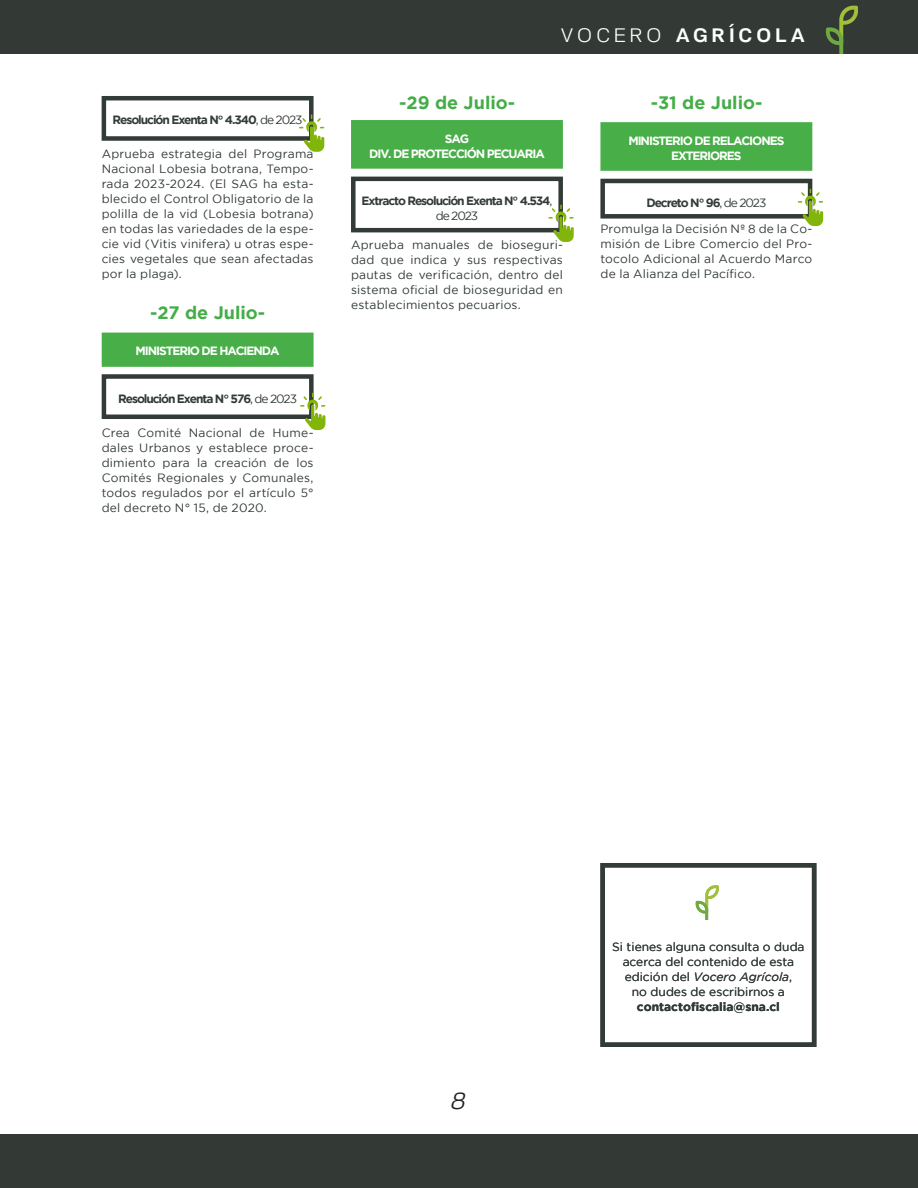
<style>
.page{position:relative;width:918px;height:1188px;background:#fff}
.page>*{position:absolute;margin:0;border:0;box-sizing:border-box;transform-origin:0 0}
.t1{font:italic 24px "Neo Gram";color:#231f20}
.t2{font:700 19.5px "Neo Gram";letter-spacing:.21em;color:#fff}
.t3{font:700 18px "Gotham";color:#44ad48}
.t4{font:12px/15px "Gotham";letter-spacing:.015em;color:#323b36;text-align:justify}
.t5{font:700 12px/15px "Gotham";letter-spacing:-.09em;color:#323b36;text-align:center}
.t6{font:700 12px "Gotham";letter-spacing:-.09em;color:#fff}
.t7{font:italic 12px "Gotham";color:#323b36}
.t8{font:700 12px "Gotham";color:#323b36}
.s1{font-weight:400}
.s2{font-style:normal}
</style>
<div class="page">
<div style="left:0;top:0;width:918px;height:54px;background:#333a36"></div>
<svg style="left:826px;top:6px;width:32px;height:48px"></svg>
<div style="left:0;top:1134px;width:918px;height:54px;background:#333a36"></div>
<div style="left:102px;top:96px;width:212px;height:45px;border:4px solid #323b36"></div>
<svg style="left:299px;top:114px;width:25px;height:38px"></svg>
<div style="left:102px;top:374px;width:212px;height:45px;border:4px solid #323b36"></div>
<svg style="left:300px;top:393px;width:25px;height:37px"></svg>
<div style="left:104px;top:335px;width:207px;height:30px;background:#48ae48"></div>
<div style="left:102px;top:333px;width:212px;height:34px;border:4px solid #48ae48"></div>
<div style="left:351px;top:177px;width:212px;height:55px;border:4px solid #323b36"></div>
<svg style="left:548px;top:205px;width:26px;height:37px"></svg>
<div style="left:353px;top:122px;width:208px;height:44px;background:#48ae48"></div>
<div style="left:351px;top:120px;width:212px;height:49px;border:4px solid #48ae48"></div>
<div style="left:600px;top:863px;width:216px;height:184px;border:4px solid #323b36"></div>
<svg style="left:696px;top:885px;width:23px;height:35px"></svg>
<div style="left:600px;top:179px;width:212px;height:40px;border:4px solid #323b36"></div>
<svg style="left:798px;top:189px;width:25px;height:37px"></svg>
<div style="left:603px;top:124px;width:207px;height:45px;background:#48ae48"></div>
<div style="left:600px;top:122px;width:212px;height:49px;border:4px solid #48ae48"></div>
<p class="t5" style="left:113px;top:112px;width:191px">Resolución Exenta N° 4.340<span class="s1">, de 2023</span></p>
<p class="t4" style="left:102px;top:146px;width:213px">Aprueba estrategia del Programa Nacional Lobesia botrana, Tempo&shy;rada 2023-2024. (El SAG ha esta&shy;blecido el Control Obligatorio de la polilla de la vid (Lobesia botrana) en todas las variedades de la espe&shy;cie vid (Vitis vinifera) u otras espe&shy;cies vegetales que sean afectadas por la plaga).</p>
<p class="t3" style="left:150px;top:303px;width:117px">-27 de Julio-</p>
<p class="t6" style="left:136px;top:344px;width:146px">MINISTERIO DE HACIENDA</p>
<p class="t5" style="left:118px;top:390px;width:180px">Resolución Exenta N° 576<span class="s1">, de 2023</span></p>
<p class="t4" style="left:102px;top:425px;width:213px">Crea Comité Nacional de Hume&shy;dales Urbanos y establece proce&shy;dimiento para la creación de los Comités Regionales y Comunales, todos regulados por el artículo 5° del decreto N° 15, de 2020.</p>
<p class="t2" style="left:561px;top:20px;width:246px"><span class="s1">VOCERO</span> AGRÍCOLA</p>
<p class="t3" style="left:399px;top:92px;width:117px">-29 de Julio-</p>
<p class="t3" style="left:651px;top:92px;width:113px">-31 de Julio-</p>
<p class="t6" style="left:445px;top:132px;width:26px">SAG</p>
<p class="t6" style="left:369px;top:147px;width:177px">DIV. DE PROTECCIÓN PECUARIA</p>
<p class="t6" style="left:628px;top:134px;width:158px">MINISTERIO DE RELACIONES</p>
<p class="t6" style="left:671px;top:149px;width:72px">EXTERIORES</p>
<p class="t5" style="left:362px;top:193px;width:192px">Extracto Resolución Exenta N° 4.534<span class="s1">, de 2023</span></p>
<p class="t5" style="left:646px;top:195px;width:121px">Decreto N° 96<span class="s1">, de 2023</span></p>
<p class="t4" style="left:351px;top:237px;width:213px">Aprueba manuales de bioseguri&shy;dad que indica y sus respectivas pautas de verificación, dentro del sistema oficial de bioseguridad en establecimientos pecuarios.</p>
<p class="t4" style="left:600px;top:221px;width:213px">Promulga la Decisión Nº 8 de la Co&shy;misión de Libre Comercio del Pro&shy;tocolo Adicional al Acuerdo Marco de la Alianza del Pacífico.</p>
<p class="t1" style="left:449px;top:1084px;width:17px">8</p>
<p class="t4" style="left:612px;top:939px;width:194px;text-align:center">Si tienes alguna consulta o duda acerca del contenido de esta</p>
<p class="t7" style="left:625px;top:970px;width:169px"><span class="s2">edición del</span> Vocero Agrícola<span class="s2">,</span></p>
<p class="t4" style="left:632px;top:984px;width:155px">no dudes de escribirnos a</p>
<p class="t8" style="left:637px;top:1000px;width:144px">contactofiscalia@sna.cl</p>
</div>
